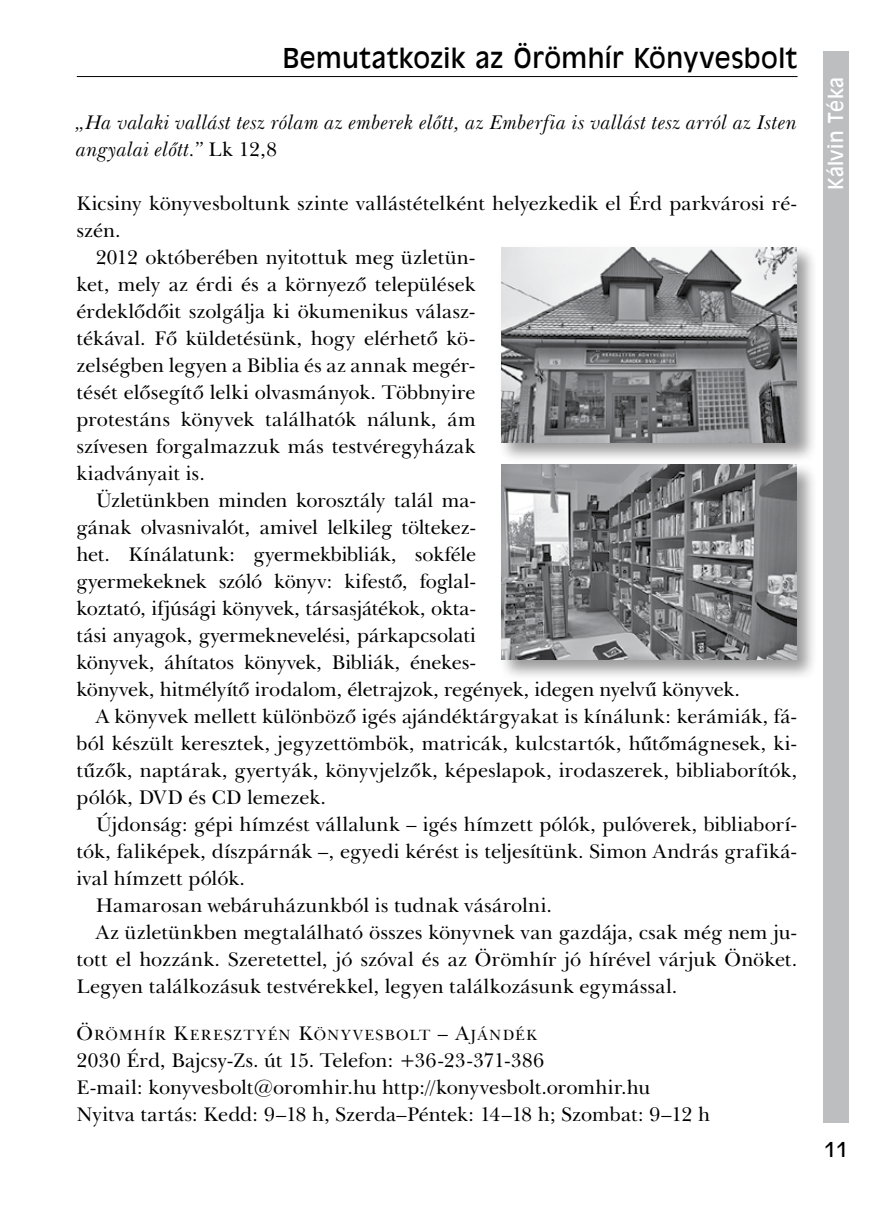
<style>
.page{position:relative;width:893px;height:1212px;background:#fff}
.page>*{position:absolute;margin:0;border:0;box-sizing:border-box;transform-origin:0 0}
.t1{font:27px "Incised 901 PFL";letter-spacing:.015em;color:#000}
.t2{font:20.25px/27px "New Baskerville PFL";color:#000}
.t3{font:italic 20.25px/27px "New Baskerville PFL";letter-spacing:.015em;color:#000}
.t4{font:20.25px "Incised 901 PFL";letter-spacing:.025em;color:#fff}
.t5{font:20.25px "Incised 901 PFL";color:#000}
.t6{font:15.3px "New Baskerville PFL";letter-spacing:.08em;color:#000}
.s1{font-style:normal}
.s2{font-size:20.25px}
</style>
<div class="page">
<div style="left:823px;top:51px;width:26px;height:1072px;background:#bcbec0"></div>
<hr style="left:77px;top:76px;width:721px;height:1px;background:#000">
<div style="left:498px;top:244px;width:320px;height:220px;background:#000;opacity:.4"></div>
<img style="left:501px;top:247px;width:296px;height:196px">
<div style="left:498px;top:461px;width:320px;height:220px;background:#000;opacity:.4"></div>
<img style="left:502px;top:465px;width:295px;height:195px">
<h1 class="t1" style="left:282px;top:42px;width:516px">Bemutatkozik az Örömhír Könyvesbolt</h1>
<p class="t3" style="left:77px;top:109px;width:722px">„Ha valaki vallást tesz rólam az emberek előtt, az Emberfia is vallást tesz arról az Isten angyalai előtt.” <span class="s1">Lk 12,8</span></p>
<p class="t2" style="left:77px;top:190px;width:722px">Kicsiny könyvesboltunk szinte vallástételként helyezkedik el Érd parkvárosi ré-</p>
<p class="t2" style="left:77px;top:217px;width:46px">szén.</p>
<p class="t2" style="left:96px;top:244px;width:381px">2012 októberében nyitottuk meg üzletün-</p>
<p class="t2" style="left:77px;top:271px;width:401px">ket, mely az érdi és a környező települések</p>
<p class="t2" style="left:77px;top:298px;width:401px">érdeklődőit szolgálja ki ökumenikus válasz-</p>
<p class="t2" style="left:77px;top:325px;width:401px">tékával. Fő küldetésünk, hogy elérhető kö-</p>
<p class="t2" style="left:77px;top:352px;width:401px">zelségben legyen a Biblia és az annak megér-</p>
<p class="t2" style="left:77px;top:379px;width:401px">tését elősegítő lelki olvasmányok. Többnyire</p>
<p class="t2" style="left:77px;top:406px;width:401px">protestáns könyvek találhatók nálunk, ám</p>
<p class="t2" style="left:77px;top:433px;width:401px">szívesen forgalmazzuk más testvéregyházak</p>
<p class="t2" style="left:77px;top:460px;width:130px">kiadványait is.</p>
<p class="t2" style="left:96px;top:487px;width:382px">Üzletünkben minden korosztály talál ma-</p>
<p class="t2" style="left:77px;top:514px;width:401px">gának olvasnivalót, amivel lelkileg töltekez-</p>
<p class="t2" style="left:77px;top:541px;width:401px">het. Kínálatunk: gyermekbibliák, sokféle</p>
<p class="t2" style="left:77px;top:568px;width:401px">gyermekeknek szóló könyv: kifestő, foglal-</p>
<p class="t2" style="left:77px;top:595px;width:401px">koztató, ifjúsági könyvek, társasjátékok, okta-</p>
<p class="t2" style="left:77px;top:622px;width:401px">tási anyagok, gyermeknevelési, párkapcsolati</p>
<p class="t2" style="left:77px;top:649px;width:401px">könyvek, áhítatos könyvek, Bibliák, énekes-</p>
<p class="t2" style="left:77px;top:676px;width:665px">könyvek, hitmélyítő irodalom, életrajzok, regények, idegen nyelvű könyvek.</p>
<p class="t2" style="left:96px;top:703px;width:703px">A könyvek mellett különböző igés ajándéktárgyakat is kínálunk: kerámiák, fá-</p>
<p class="t2" style="left:77px;top:730px;width:722px">ból készült keresztek, jegyzettömbök, matricák, kulcstartók, hűtőmágnesek, ki-</p>
<p class="t2" style="left:77px;top:757px;width:722px">tűzők, naptárak, gyertyák, könyvjelzők, képeslapok, irodaszerek, bibliaborítók,</p>
<p class="t2" style="left:77px;top:784px;width:251px">pólók, DVD és CD lemezek.</p>
<p class="t2" style="left:96px;top:811px;width:703px">Újdonság: gépi hímzést vállalunk – igés hímzett pólók, pulóverek, bibliaborí-</p>
<p class="t2" style="left:77px;top:838px;width:722px">tók, faliképek, díszpárnák –, egyedi kérést is teljesítünk. Simon András grafiká-</p>
<p class="t2" style="left:77px;top:865px;width:170px">ival hímzett pólók.</p>
<p class="t2" style="left:96px;top:892px;width:458px">Hamarosan webáruházunkból is tudnak vásárolni.</p>
<p class="t2" style="left:96px;top:919px;width:703px">Az üzletünkben megtalálható összes könyvnek van gazdája, csak még nem ju-</p>
<p class="t2" style="left:77px;top:946px;width:722px">tott el hozzánk. Szeretettel, jó szóval és az Örömhír jó hírével várjuk Önöket.</p>
<p class="t2" style="left:77px;top:973px;width:602px">Legyen találkozásuk testvérekkel, legyen találkozásunk egymással.</p>
<p class="t6" style="left:77px;top:1025px;width:461px"><span class="s2">Ö</span>RÖMHÍR <span class="s2">K</span>ERESZTYÉN <span class="s2">K</span>ÖNYVESBOLT <span class="s2">– A</span>JÁNDÉK</p>
<p class="t2" style="left:77px;top:1046px;width:635px">2030 Érd, Bajcsy-Zs. út 15. Telefon: +36-23-371-386<br>E-mail: konyvesbolt@oromhir.hu http://konyvesbolt.oromhir.hu<br>Nyitva tartás: Kedd: 9–18 h, Szerda–Péntek: 14–18 h; Szombat: 9–12 h</p>
<p class="t4" style="left:824px;top:190px;width:115px;rotate:-90deg">Kálvin Téka</p>
<p class="t5" style="left:823px;top:1137px;width:26px">11</p>
</div>
